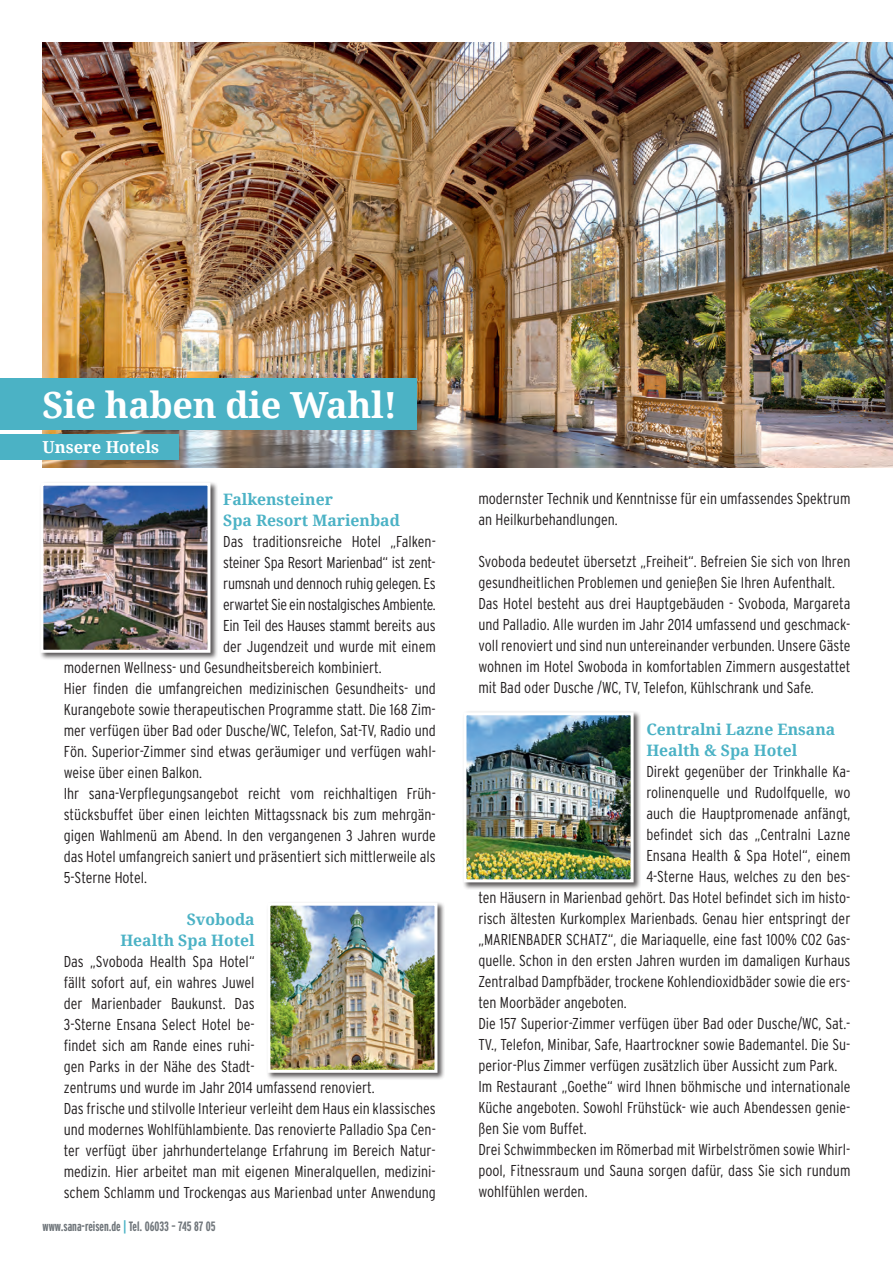
<style>
.page{position:relative;width:893px;height:1263px;background:#fff}
.page>*{position:absolute;margin:0;border:0;box-sizing:border-box;transform-origin:0 0}
.t1{font:700 36px "Droid Serif";letter-spacing:-.01em;color:#fff}
.t2{font:700 16.5px "Droid Serif";color:#fff}
.t3{font:300 15.75px/21px "Interstate Condensed";color:#231f20}
.t4{font:300 15.75px "Interstate Condensed";letter-spacing:-.02em;color:#231f20}
.t5{font:700 15.75px/21px "Droid Serif";color:#4bb2c5}
.t6{font:700 13.5px "Interstate Compressed";color:#6f757a}
.s1{color:#4bb2c5}
</style>
<div class="page">
<img style="left:43px;top:43px;width:850px;height:425px">
<div style="left:0;top:378px;width:417px;height:51px;background:#4bb2c5"></div>
<div style="left:0;top:434px;width:179px;height:25px;background:#4bb2c5"></div>
<div style="left:39px;top:481px;width:179px;height:179px;background:#231f20;opacity:.75"></div>
<img style="left:44px;top:487px;width:162px;height:162px">
<div style="left:40px;top:483px;width:170px;height:170px;border:3px solid #fff"></div>
<div style="left:266px;top:901px;width:179px;height:179px;background:#231f20;opacity:.75"></div>
<img style="left:271px;top:907px;width:162px;height:162px">
<div style="left:267px;top:903px;width:170px;height:170px;border:3px solid #fff"></div>
<div style="left:462px;top:711px;width:179px;height:179px;background:#231f20;opacity:.75"></div>
<img style="left:467px;top:716px;width:163px;height:162px">
<div style="left:463px;top:712px;width:171px;height:170px;border:3px solid #fff"></div>
<h1 class="t1" style="left:43px;top:384px;width:356px">Sie haben die Wahl!</h1>
<p class="t2" style="left:43px;top:437px;width:118px">Unsere Hotels</p>
<p class="t5" style="left:223px;top:489px;width:178px">Falkensteiner<br>Spa Resort Marienbad</p>
<p class="t3" style="left:223px;top:530px;width:214px">Das traditionsreiche Hotel „Falken-</p>
<p class="t4" style="left:223px;top:553px;width:214px">steiner Spa Resort Marienbad“ ist zent-</p>
<p class="t4" style="left:223px;top:574px;width:214px">rumsnah und dennoch ruhig gelegen. Es</p>
<p class="t4" style="left:223px;top:595px;width:214px">erwartet Sie ein nostalgisches Ambiente.</p>
<p class="t4" style="left:223px;top:616px;width:214px">Ein Teil des Hauses stammt bereits aus</p>
<p class="t3" style="left:223px;top:635px;width:214px">der Jugendzeit und wurde mit einem</p>
<p class="t3" style="left:64px;top:656px;width:319px">modernen Wellness- und Gesundheitsbereich kombiniert.</p>
<p class="t3" style="left:64px;top:677px;width:374px">Hier finden die umfangreichen medizinischen Gesundheits- und</p>
<p class="t3" style="left:64px;top:698px;width:374px">Kurangebote sowie therapeutischen Programme statt. Die 168 Zim-</p>
<p class="t3" style="left:64px;top:719px;width:373px">mer verfügen über Bad oder Dusche/WC, Telefon, Sat-TV, Radio und</p>
<p class="t3" style="left:64px;top:740px;width:374px">Fön. Superior-Zimmer sind etwas geräumiger und verfügen wahl-</p>
<p class="t3" style="left:64px;top:761px;width:140px">weise über einen Balkon.</p>
<p class="t3" style="left:64px;top:782px;width:374px">Ihr sana-Verpflegungsangebot reicht vom reichhaltigen Früh-</p>
<p class="t3" style="left:64px;top:803px;width:374px">stücksbuffet über einen leichten Mittagssnack bis zum mehrgän-</p>
<p class="t3" style="left:64px;top:824px;width:374px">gigen Wahlmenü am Abend. In den vergangenen 3 Jahren wurde</p>
<p class="t3" style="left:64px;top:845px;width:374px">das Hotel umfangreich saniert und präsentiert sich mittlerweile als</p>
<p class="t3" style="left:64px;top:866px;width:85px">5-Sterne Hotel.</p>
<p class="t5" style="left:120px;top:908px;width:136px;text-align:right">Svoboda<br>Health Spa Hotel</p>
<p class="t3" style="left:64px;top:950px;width:374px">Das „Svoboda Health Spa Hotel“<br>fällt sofort auf, ein wahres Juwel<br>der Marienbader Baukunst. Das<br>3-Sterne Ensana Select Hotel be-<br>findet sich am Rande eines ruhi-<br>gen Parks in der Nähe des Stadt-<br>zentrums und wurde im Jahr 2014 umfassend renoviert.<br>Das frische und stilvolle Interieur verleiht dem Haus ein klassisches und modernes Wohlfühlambiente. Das renovierte Palladio Spa Cen&shy;ter verfügt über jahrhundertelange Erfahrung im Bereich Natur&shy;medizin. Hier arbeitet man mit eigenen Mineralquellen, medizini&shy;schem Schlamm und Trockengas aus Marienbad unter Anwendung</p>
<p class="t6" style="left:43px;top:1219px;width:175px">www.sana-reisen.de <span class="s1">|</span> Tel. 06033 – 745 87 05</p>
<p class="t3" style="left:478px;top:488px;width:374px">modernster Technik und Kenntnisse für ein umfassendes Spektrum an Heilkurbehandlungen.</p>
<p class="t3" style="left:478px;top:551px;width:374px">Svoboda bedeutet übersetzt „Freiheit“. Befreien Sie sich von Ihren gesundheitlichen Problemen und genießen Sie Ihren Aufenthalt.<br>Das Hotel besteht aus drei Hauptgebäuden - Svoboda, Margareta und Palladio. Alle wurden im Jahr 2014 umfassend und geschmack&shy;voll renoviert und sind nun untereinander verbunden. Unsere Gäste wohnen im Hotel Swoboda in komfortablen Zimmern ausgestattet mit Bad oder Dusche /WC, TV, Telefon, Kühlschrank und Safe.</p>
<p class="t5" style="left:646px;top:719px;width:190px">Centralni Lazne Ensana<br>Health &amp; Spa Hotel</p>
<p class="t3" style="left:646px;top:761px;width:206px">Direkt gegenüber der Trinkhalle Ka-</p>
<p class="t3" style="left:646px;top:782px;width:206px">rolinenquelle und Rudolfquelle, wo</p>
<p class="t3" style="left:646px;top:803px;width:206px">auch die Hauptpromenade anfängt,</p>
<p class="t3" style="left:646px;top:824px;width:206px">befindet sich das „Centralni Lazne</p>
<p class="t3" style="left:646px;top:845px;width:206px">Ensana Health &amp; Spa Hotel“, einem</p>
<p class="t3" style="left:646px;top:866px;width:206px">4-Sterne Haus, welches zu den bes-</p>
<p class="t3" style="left:478px;top:887px;width:374px">ten Häusern in Marienbad gehört. Das Hotel befindet sich im histo-</p>
<p class="t3" style="left:478px;top:908px;width:374px">risch ältesten Kurkomplex Marienbads. Genau hier entspringt der</p>
<p class="t3" style="left:478px;top:929px;width:374px">„MARIENBADER SCHATZ“, die Mariaquelle, eine fast 100% CO2 Gas-</p>
<p class="t3" style="left:478px;top:950px;width:374px">quelle. Schon in den ersten Jahren wurden im damaligen Kurhaus</p>
<p class="t3" style="left:478px;top:971px;width:374px">Zentralbad Dampfbäder, trockene Kohlendioxidbäder sowie die ers-</p>
<p class="t3" style="left:478px;top:992px;width:150px">ten Moorbäder angeboten.</p>
<p class="t3" style="left:478px;top:1013px;width:374px">Die 157 Superior-Zimmer verfügen über Bad oder Dusche/WC, Sat.-</p>
<p class="t3" style="left:478px;top:1034px;width:373px">TV., Telefon, Minibar, Safe, Haartrockner sowie Bademantel. Die Su-</p>
<p class="t3" style="left:478px;top:1055px;width:360px">perior-Plus Zimmer verfügen zusätzlich über Aussicht zum Park.</p>
<p class="t3" style="left:478px;top:1076px;width:374px">Im Restaurant „Goethe“ wird Ihnen böhmische und internationale</p>
<p class="t3" style="left:478px;top:1097px;width:374px">Küche angeboten. Sowohl Frühstück- wie auch Abendessen genie-</p>
<p class="t3" style="left:478px;top:1118px;width:110px">ßen Sie vom Buffet.</p>
<p class="t3" style="left:478px;top:1139px;width:374px">Drei Schwimmbecken im Römerbad mit Wirbelströmen sowie Whirl-</p>
<p class="t3" style="left:478px;top:1160px;width:374px">pool, Fitnessraum und Sauna sorgen dafür, dass Sie sich rundum</p>
<p class="t3" style="left:478px;top:1181px;width:111px">wohlfühlen werden.</p>
</div>
